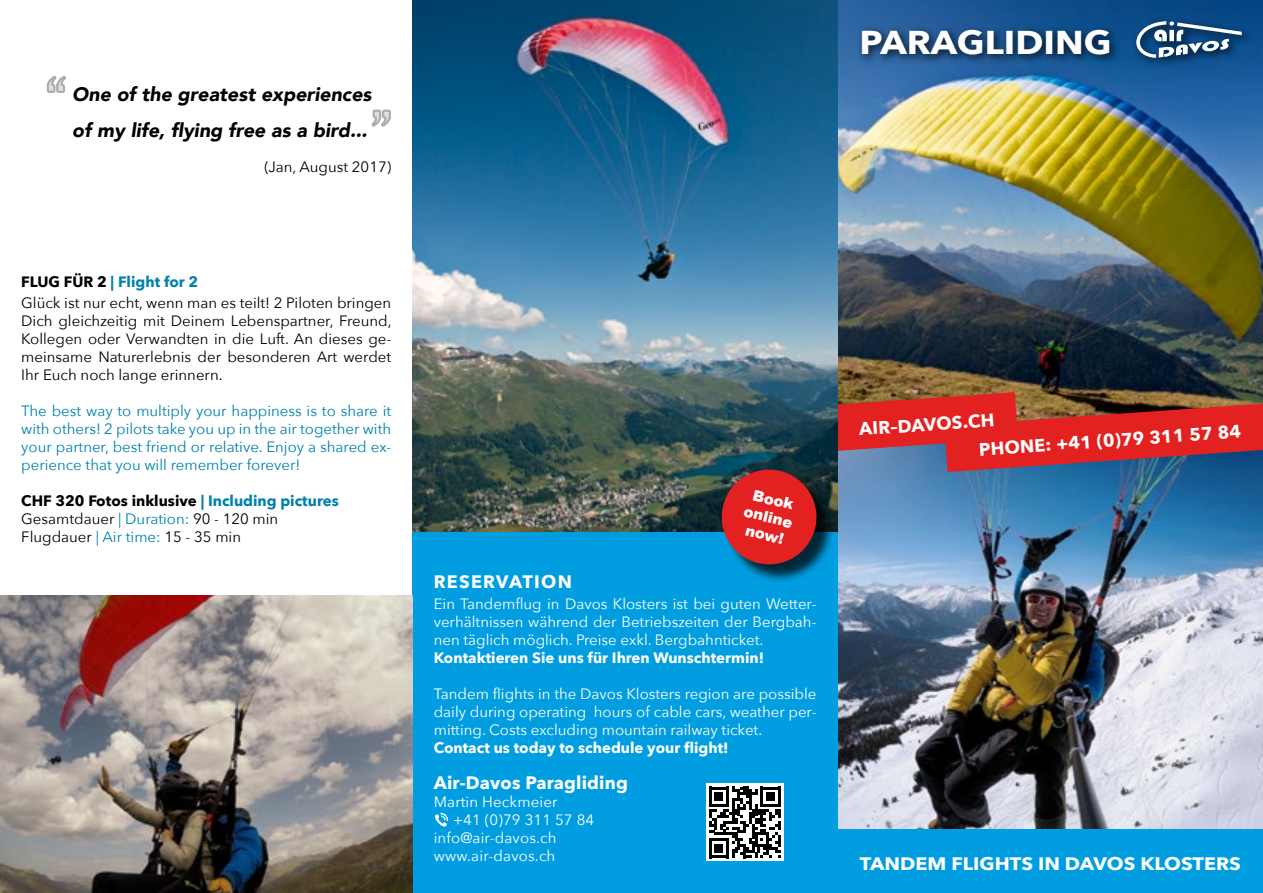
<style>
.page{position:relative;width:1263px;height:893px;background:#fff}
.page>*{position:absolute;margin:0;border:0;box-sizing:border-box;transform-origin:0 0}
.t1{font:700 33px "Avenir Next";color:#fff;scale:1.1 1}
.t2{font:italic 900 19.5px/36px "Avenir";color:#000}
.t3{font:700 18px "Avenir Next";color:#fff}
.t4{font:700 18px "Avenir Next";color:#fff;scale:1.1 1}
.t5{font:700 18px "Avenir Next";letter-spacing:.07em;color:#fff}
.t6{font:15px/18px "Avenir Next";color:#fff;text-align:justify}
.t7{font:15px/18px "Avenir Next";color:#000}
.t8{font:15px/18px "Avenir Next";color:#0081ae;text-align:justify}
.t9{font:700 15px "Avenir Next";color:#fff}
.t10{font:900 15px/18px "Arial";color:#fff;text-align:center}
.s1{font-weight:700}
.s2{font-weight:700;color:#0081ae}
.s3{color:#0081ae}
</style>
<div class="page">
<img style="left:838px;top:0;width:425px;height:829px">
<div style="left:857px;top:25px;width:263px;height:41px;background:#000;opacity:.75"></div>
<div style="left:838px;top:829px;width:425px;height:64px;background:#009ee0"></div>
<svg style="left:838px;top:392px;width:425px;height:80px"></svg>
<div style="left:1131px;top:16px;width:122px;height:53px;background:#000;opacity:.75"></div>
<svg style="left:1136px;top:21px;width:106px;height:37px"></svg>
<img style="left:412px;top:0;width:426px;height:532px">
<div style="left:412px;top:532px;width:426px;height:356px;background:#009ee0"></div>
<div style="left:725px;top:473px;width:111px;height:111px;background:#000;opacity:.75"></div>
<svg style="left:717px;top:465px;width:104px;height:104px"></svg>
<div style="left:706px;top:784px;width:77px;height:77px;background:#fff"></div>
<svg style="left:709px;top:787px;width:71px;height:71px"></svg>
<svg style="left:435px;top:813px;width:13px;height:14px"></svg>
<svg style="left:46px;top:75px;width:20px;height:18px"></svg>
<svg style="left:371px;top:109px;width:20px;height:18px"></svg>
<img style="left:0;top:595px;width:412px;height:298px">
<h2 class="t2" style="left:72px;top:76px;width:301px">One of the greatest experiences of my life, flying free as a bird...</h2>
<p class="t7" style="left:264px;top:157px;width:128px">(Jan, August 2017)</p>
<p class="t7" style="left:21px;top:271px;width:371px;line-height:21px"><span class="s1">FLUG FÜR 2</span> <span class="s2">| Flight for 2<br></span>Glück ist nur echt, wenn man es teilt! 2 Piloten bringen</p>
<p class="t7" style="left:21px;top:311px;width:372px;text-align:justify">Dich gleichzeitig mit Deinem Lebenspartner, Freund, Kollegen oder Verwandten in die Luft. An dieses ge&shy;meinsame Naturerlebnis der besonderen Art werdet Ihr Euch noch lange erinnern.</p>
<p class="t8" style="left:21px;top:401px;width:371px">The best way to multiply your happiness is to share it with others! 2 pilots take you up in the air together with your partner, best friend or relative. Enjoy a shared ex&shy;perience that you will remember forever!</p>
<p class="t7" style="left:21px;top:491px;width:319px"><span class="s1">CHF 320 Fotos inklusive</span> <span class="s2">| Including pictures<br></span>Gesamtdauer <span class="s3">| Duration:</span> 90 - 120 min<br>Flugdauer <span class="s3">| Air time:</span> 15 - 35 min</p>
<p class="t10" style="left:751px;top:484px;width:52px;rotate:14deg">Book online now!</p>
<p class="t5" style="left:434px;top:566px;width:140px">RESERVATION</p>
<p class="t6" style="left:434px;top:595px;width:384px">Ein Tandemflug in Davos Klosters ist bei guten Wetter&shy;verhältnissen während der Betriebszeiten der Bergbah&shy;nen täglich möglich. Preise exkl. Bergbahnticket.</p>
<p class="t9" style="left:434px;top:645px;width:332px">Kontaktieren Sie uns für Ihren Wunschtermin!</p>
<p class="t6" style="left:434px;top:685px;width:384px">Tandem flights in the Davos Klosters region are possible daily during operating hours of cable cars, weather per&shy;mitting. Costs excluding mountain railway ticket.</p>
<p class="t9" style="left:434px;top:735px;width:296px">Contact us today to schedule your flight!</p>
<p class="t3" style="left:434px;top:767px;width:196px">Air-Davos Paragliding</p>
<p class="t6" style="left:434px;top:793px;width:125px">Martin Heckmeier</p>
<p class="t6" style="left:453px;top:811px;width:143px">+41 (0)79 311 57 84</p>
<p class="t6" style="left:434px;top:829px;width:124px">info@air-davos.ch</p>
<p class="t6" style="left:434px;top:847px;width:123px">www.air-davos.ch</p>
<h1 class="t1" style="left:859px;top:14px;width:231px">PARAGLIDING</h1>
<p class="t3" style="left:858px;top:413px;width:137px;rotate:-4deg">AIR–DAVOS.CH</p>
<p class="t3" style="left:978px;top:434px;width:264px;rotate:-4deg">PHONE: +41 (0)79 311 57 84</p>
<p class="t4" style="left:860px;top:848px;width:348px">TANDEM FLIGHTS IN DAVOS KLOSTERS</p>
</div>
